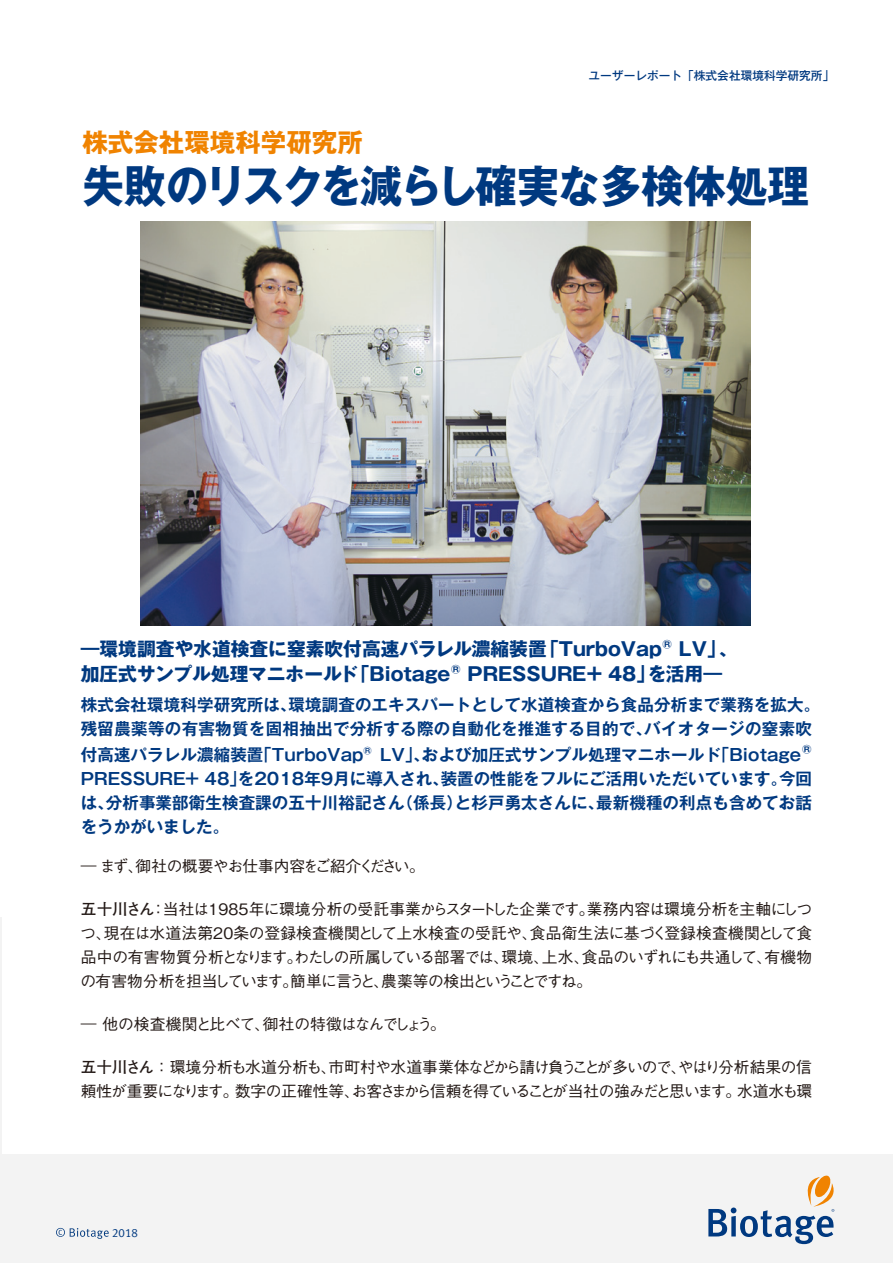
<style>
.page{position:relative;width:893px;height:1263px;background:#fff}
.page>*{position:absolute;margin:0;border:0;box-sizing:border-box;transform-origin:0 0}
.t1{font:700 44.7px "Gothic MB101 Pro";letter-spacing:-.02em;color:#003980;scale:.94 1}
.t2{font:700 25.5px "Gothic MB101 Pro";color:#f08300}
.t3{font:700 18.75px/25.5px "Gothic MB101 Pro";color:#003980}
.t4{font:700 16.5px/24px "Gothic MB101 Pro De";letter-spacing:.005em;color:#003980}
.t5{font:500 15.75px/24px "Gothic BBB Pro";letter-spacing:-.07em;color:#231916;text-align:justify}
.t6{font:500 15.75px "Gothic BBB Pro";letter-spacing:-.025em;color:#231916}
.t7{font:500 15.75px "Gothic BBB Pro";letter-spacing:-.045em;color:#231916}
.t8{font:12px "Meta Plus Normal Caps";color:#003980}
.t9{font:500 11.7px "Gothic MB101 Pro";color:#003980}
.s1{font-family:"Gothic MB101 Pro";font-size:18.75px}
.s2{font-family:"Futo Go B101 Pro";font-weight:700}
</style>
<div class="page">
<hr style="left:0;top:917px;width:1px;height:279px;background:#f3f3f3">
<div style="left:0;top:1154px;width:893px;height:109px;background:#f3f3f3"></div>
<svg style="left:708px;top:1175px;width:127px;height:69px"></svg>
<svg style="left:56px;top:1228px;width:53px;height:11px"></svg>
<img style="left:141px;top:221px;width:610px;height:404px">
<p class="t9" style="left:588px;top:66px;width:247px">ユーザーレポート「株式会社環境科学研究所」</p>
<h2 class="t2" style="left:82px;top:121px;width:282px">株式会社環境科学研究所</h2>
<h1 class="t1" style="left:82px;top:149px;width:775px">失敗のリスクを減らし確実な多検体処理</h1>
<p class="t3" style="left:81px;top:633px;width:658px">―環境調査や水道検査に窒素吹付高速パラレル濃縮装置「TurboVap®LV」、加圧式サンプル処理マニホールド「Biotage®PRESSURE+ 48」を活用―</p>
<p class="t4" style="left:81px;top:691px;width:741px">株式会社環境科学研究所は、環境調査のエキスパートとして水道検査から食品分析まで業務を拡大。残留農薬等の有害物質を固相抽出で分析する際の自動化を推進する目的で、バイオタージの窒素吹</p>
<p class="t4" style="left:81px;top:740px;width:741px">付高速パラレル濃縮装置「TurboVap®LV」、および加圧式サンプル処理マニホールド「Biotage<span class="s1">® </span>PRESSURE+ 48」を2018年9月に導入され、装置の性能をフルにご活用いただいています。今回は、分析事業部衛生検査課の五十川裕記さん（係長）と杉戸勇太さんに、最新機種の利点も含めてお話をうかがいました。</p>
<p class="t7" style="left:81px;top:853px;width:346px">― まず、御社の概要やお仕事内容をご紹介ください。</p>
<p class="t5" style="left:80px;top:895px;width:733px"><span class="s2">五十川さん</span>：当社は1985年に環境分析の受託事業からスタートした企業です。業務内容は環境分析を主軸にしつつ、現在は水道法第20条の登録検査機関として上水検査の受託や、食品衛生法に基づく登録検査機関として食品中の有害物質分析となります。わたしの所属している部署では、環境、上水、食品のいずれにも共通して、有機物の有害物分析を担当しています。簡単に言うと、農薬等の検出ということですね。</p>
<p class="t6" style="left:81px;top:1011px;width:367px">― 他の検査機関と比べて、御社の特徴はなんでしょう。</p>
<p class="t5" style="left:81px;top:1053px;width:733px"><span class="s2">五十川さん</span>：環境分析も水道分析も、市町村や水道事業体などから請け負うことが多いので、やはり分析結果の信頼性が重要になります。数字の正確性等、お客さまから信頼を得ていることが当社の強みだと思います。水道水も環</p>
<p class="t8" style="left:112px;top:1225px;width:27px">2018</p>
</div>
